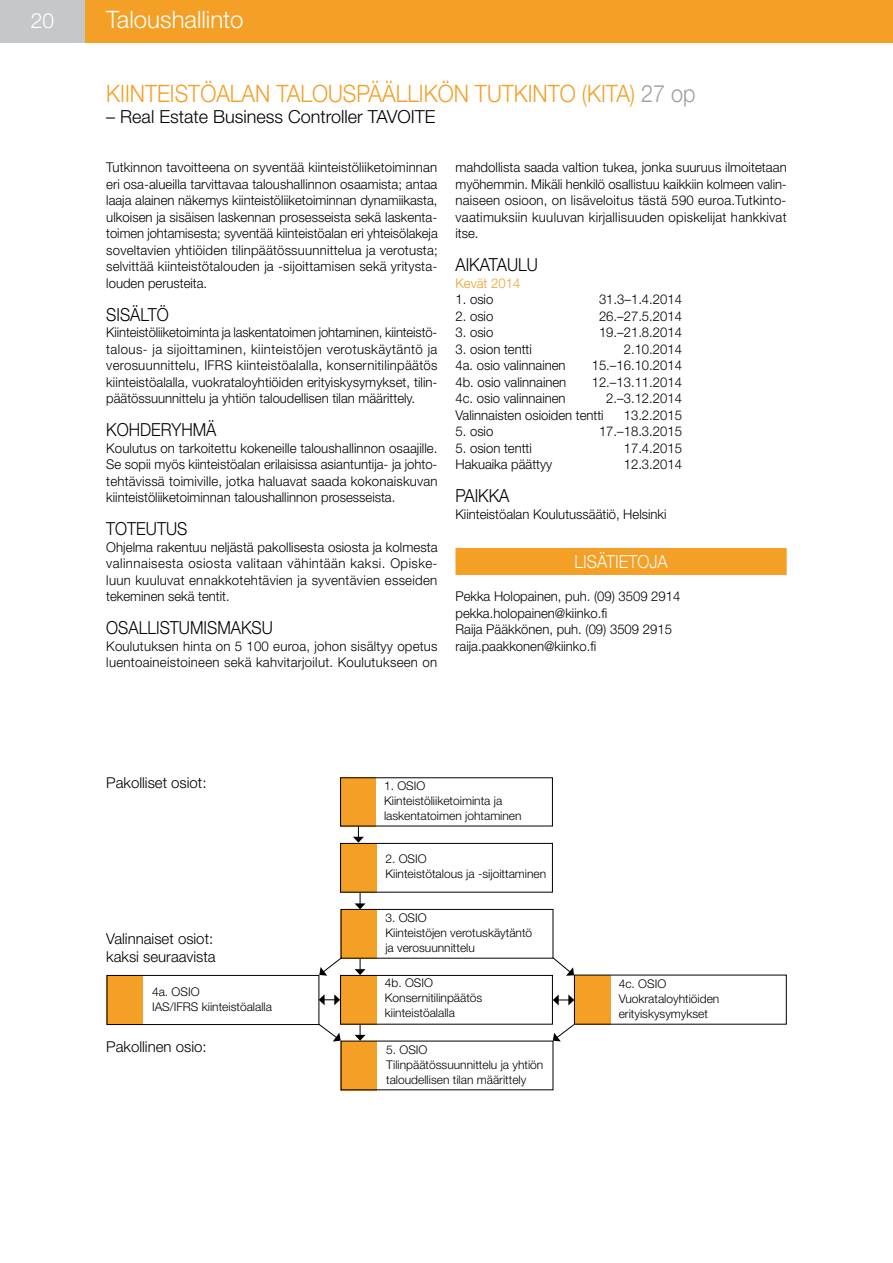
<style>
.page{position:relative;width:893px;height:1263px;background:#fff}
.page>*{position:absolute;margin:0;border:0;box-sizing:border-box;transform-origin:0 0}
.t1{font:300 24px "Helvetica Neue LT Std";color:#f49f25;scale:.9 1}
.t2{font:300 24px "Helvetica Neue LT Std";color:#fff}
.t3{font:300 21px "Helvetica Neue LT Std";color:#fff}
.t4{font:300 18px "Helvetica Neue LT Std";color:#000;scale:.9 1}
.t5{font:300 18px "Helvetica Neue LT Std";color:#000}
.t6{font:300 18px "Helvetica Neue LT Std";color:#fff;scale:.9 1}
.t7{font:300 15px/18px "Helvetica Neue LT Std";color:#000}
.t8{font:300 13.5px/16.5px "Helvetica Neue LT Std";color:#000;text-align:justify}
.t9{font:300 13.5px/16.5px "Helvetica Neue LT Std";color:#000;text-align:justify;scale:.96 1}
.t10{font:300 13.5px/16.5px "Helvetica Neue LT Std";letter-spacing:.02em;color:#000}
.t11{font:300 13.5px "Helvetica Neue LT Std";color:#f49f25}
.t12{font:300 12px/15px "Helvetica Neue LT Std";color:#000}
.s1{color:#9c9e9f}
</style>
<div class="page">
<div style="left:0;top:0;width:85px;height:43px;background:#c6c7c8"></div>
<div style="left:85px;top:0;width:808px;height:43px;background:#f49f25"></div>
<div style="left:455px;top:548px;width:332px;height:27px;background:#f49f25"></div>
<div style="left:340px;top:777px;width:36px;height:49px;background:#f49f25"></div>
<div style="left:340px;top:843px;width:36px;height:49px;background:#f49f25"></div>
<div style="left:340px;top:843px;width:213px;height:49px;border:1px solid #000"></div>
<div style="left:341px;top:909px;width:36px;height:49px;background:#f49f25"></div>
<div style="left:341px;top:909px;width:212px;height:49px;border:1px solid #000"></div>
<div style="left:340px;top:975px;width:36px;height:49px;background:#f49f25"></div>
<div style="left:340px;top:975px;width:213px;height:49px;border:1px solid #000"></div>
<svg style="left:353px;top:826px;width:11px;height:17px"></svg>
<div style="left:341px;top:1041px;width:36px;height:49px;background:#f49f25"></div>
<div style="left:107px;top:975px;width:36px;height:50px;background:#f49f25"></div>
<div style="left:107px;top:975px;width:212px;height:50px;border:1px solid #000"></div>
<div style="left:574px;top:975px;width:36px;height:49px;background:#f49f25"></div>
<svg style="left:355px;top:892px;width:11px;height:17px"></svg>
<svg style="left:355px;top:958px;width:11px;height:17px"></svg>
<svg style="left:355px;top:1025px;width:11px;height:16px"></svg>
<svg style="left:319px;top:957px;width:23px;height:19px"></svg>
<svg style="left:552px;top:957px;width:22px;height:19px"></svg>
<svg style="left:318px;top:1023px;width:23px;height:18px"></svg>
<svg style="left:553px;top:1023px;width:22px;height:18px"></svg>
<svg style="left:553px;top:994px;width:21px;height:11px"></svg>
<svg style="left:319px;top:994px;width:21px;height:11px"></svg>
<h2 class="t3" style="left:31px;top:7px;width:25px">20</h2>
<h1 class="t2" style="left:106px;top:5px;width:139px">Taloushallinto</h1>
<h1 class="t1" style="left:106px;top:79px;width:30px">Kiinteistöalan</h1>
<h1 class="t1" style="left:276px;top:79px;width:16px">talouspäällikön</h1>
<h1 class="t1" style="left:475px;top:79px;width:15px">tutkinto</h1>
<h1 class="t1" style="left:582px;top:79px;width:128px">(KITA) <span class="s1">27 op</span></h1>
<h3 class="t5" style="left:106px;top:106px;width:331px">– Real Estate Business Controller TAVOITE</h3>
<p class="t8" style="left:106px;top:159px;width:333px">Tutkinnon tavoitteena on syventää kiinteistöliiketoiminnan eri osa-alueilla tarvittavaa taloushallinnon osaamista; antaa laaja alainen näkemys kiinteistöliiketoiminnan dynamiikasta, ulkoisen ja sisäisen laskennan prosesseista sekä laskenta&shy;toimen johtamisesta; syventää kiinteistöalan eri yhteisölakeja soveltavien yhtiöiden tilinpäätössuunnittelua ja verotusta; selvittää kiinteistötalouden ja -sijoittamisen sekä yritysta&shy;louden perusteita.</p>
<h3 class="t4" style="left:106px;top:303px;width:71px">SISÄLTÖ</h3>
<p class="t9" style="left:106px;top:324px;width:347px">Kiinteistöliiketoiminta ja laskentatoimen johtaminen, kiinteistö&shy;talous- ja sijoittaminen, kiinteistöjen verotuskäytäntö ja verosuunnittelu, IFRS kiinteistöalalla, konsernitilinpäätös kiinteistöalalla, vuokrataloyhtiöiden erityiskysymykset, tilin&shy;päätössuunnittelu ja yhtiön taloudellisen tilan määrittely.</p>
<h3 class="t4" style="left:106px;top:419px;width:124px">KOHDERYHMÄ</h3>
<p class="t8" style="left:106px;top:439px;width:333px">Koulutus on tarkoitettu kokeneille taloushallinnon osaajille.<br>Se sopii myös kiinteistöalan erilaisissa asiantuntija- ja johto&shy;tehtävissä toimiville, jotka haluavat saada kokonaiskuvan kiinteistöliiketoiminnan taloushallinnon prosesseista.</p>
<h3 class="t4" style="left:106px;top:518px;width:92px">TOTEUTUS</h3>
<p class="t8" style="left:106px;top:538px;width:333px">Ohjelma rakentuu neljästä pakollisesta osiosta ja kolmesta valinnaisesta osiosta valitaan vähintään kaksi. Opiske&shy;luun kuuluvat ennakkotehtävien ja syventävien esseiden tekeminen sekä tentit.</p>
<h3 class="t4" style="left:106px;top:617px;width:187px">OSALLISTUMISMAKSU</h3>
<p class="t10" style="left:106px;top:637px;width:333px">Koulutuksen hinta on 5 100 euroa, johon sisältyy opetus luentoaineistoineen sekä kahvitarjoilut. Koulutukseen on</p>
<p class="t8" style="left:455px;top:159px;width:333px">mahdollista saada valtion tukea, jonka suuruus ilmoitetaan myöhemmin. Mikäli henkilö osallistuu kaikkiin kolmeen valin&shy;naiseen osioon, on lisäveloitus tästä 590 euroa.Tutkinto&shy;vaatimuksiin kuuluvan kirjallisuuden opiskelijat hankkivat itse.</p>
<h3 class="t4" style="left:455px;top:254px;width:93px">AIKATAULU</h3>
<p class="t11" style="left:455px;top:275px;width:66px">Kevät 2014</p>
<p class="t8" style="left:455px;top:291px;width:39px">1. osio</p>
<p class="t8" style="left:599px;top:291px;width:84px">31.3–1.4.2014</p>
<p class="t8" style="left:455px;top:307px;width:39px">2. osio</p>
<p class="t8" style="left:599px;top:307px;width:84px">26.–27.5.2014</p>
<p class="t8" style="left:455px;top:324px;width:39px">3. osio</p>
<p class="t8" style="left:599px;top:324px;width:84px">19.–21.8.2014</p>
<p class="t8" style="left:455px;top:340px;width:78px">3. osion tentti</p>
<p class="t8" style="left:624px;top:340px;width:60px">2.10.2014</p>
<p class="t8" style="left:455px;top:357px;width:112px">4a. osio valinnainen</p>
<p class="t8" style="left:592px;top:357px;width:92px">15.–16.10.2014</p>
<p class="t8" style="left:455px;top:373px;width:112px">4b. osio valinnainen</p>
<p class="t8" style="left:592px;top:373px;width:92px">12.–13.11.2014</p>
<p class="t8" style="left:455px;top:390px;width:112px">4c. osio valinnainen</p>
<p class="t8" style="left:606px;top:390px;width:77px">2.–3.12.2014</p>
<p class="t8" style="left:455px;top:406px;width:150px">Valinnaisten osioiden tentti</p>
<p class="t8" style="left:624px;top:406px;width:60px">13.2.2015</p>
<p class="t8" style="left:455px;top:423px;width:39px">5. osio</p>
<p class="t8" style="left:599px;top:423px;width:84px">17.–18.3.2015</p>
<p class="t8" style="left:455px;top:439px;width:78px">5. osion tentti</p>
<p class="t8" style="left:624px;top:439px;width:60px">17.4.2015</p>
<p class="t8" style="left:455px;top:456px;width:98px">Hakuaika päättyy</p>
<p class="t8" style="left:624px;top:456px;width:60px">12.3.2014</p>
<h3 class="t4" style="left:455px;top:485px;width:62px">PAIKKA</h3>
<p class="t8" style="left:455px;top:505px;width:212px">Kiinteistöalan Koulutussäätiö, Helsinki</p>
<h3 class="t6" style="left:574px;top:551px;width:105px">LISÄTIETOJA</h3>
<p class="t8" style="left:455px;top:588px;width:226px;text-align:left">Pekka Holopainen, puh. (09) 3509 2914 pekka.holopainen@kiinko.fi<br>Raija Pääkkönen, puh. (09) 3509 2915 raija.paakkonen@kiinko.fi</p>
<p class="t7" style="left:106px;top:773px;width:102px">Pakolliset osiot:</p>
<p class="t7" style="left:106px;top:929px;width:111px">Valinnaiset osiot: kaksi seuraavista</p>
<p class="t12" style="left:152px;top:984px;width:122px">4a. OSIO<br>IAS/IFRS kiinteistöalalla</p>
<p class="t7" style="left:106px;top:1037px;width:102px">Pakollinen osio:</p>
<p class="t12" style="left:384px;top:778px;width:139px">1. OSIO<br>Kiinteistöliiketoiminta ja laskentatoimen johtaminen</p>
<p class="t12" style="left:385px;top:851px;width:162px">2. OSIO<br>Kiinteistötalous ja -sijoittaminen</p>
<p class="t12" style="left:385px;top:910px;width:148px">3. OSIO<br>Kiinteistöjen verotuskäytäntö ja verosuunnittelu</p>
<p class="t12" style="left:385px;top:975px;width:99px">4b. OSIO<br>Konsernitilinpäätös kiinteistöalalla</p>
<p class="t12" style="left:386px;top:1042px;width:159px">5. OSIO<br>Tilinpäätössuunnittelu ja yhtiön taloudellisen tilan määrittely</p>
<p class="t12" style="left:619px;top:976px;width:102px">4c. OSIO<br>Vuokrataloyhtiöiden erityiskysymykset</p>
</div>
